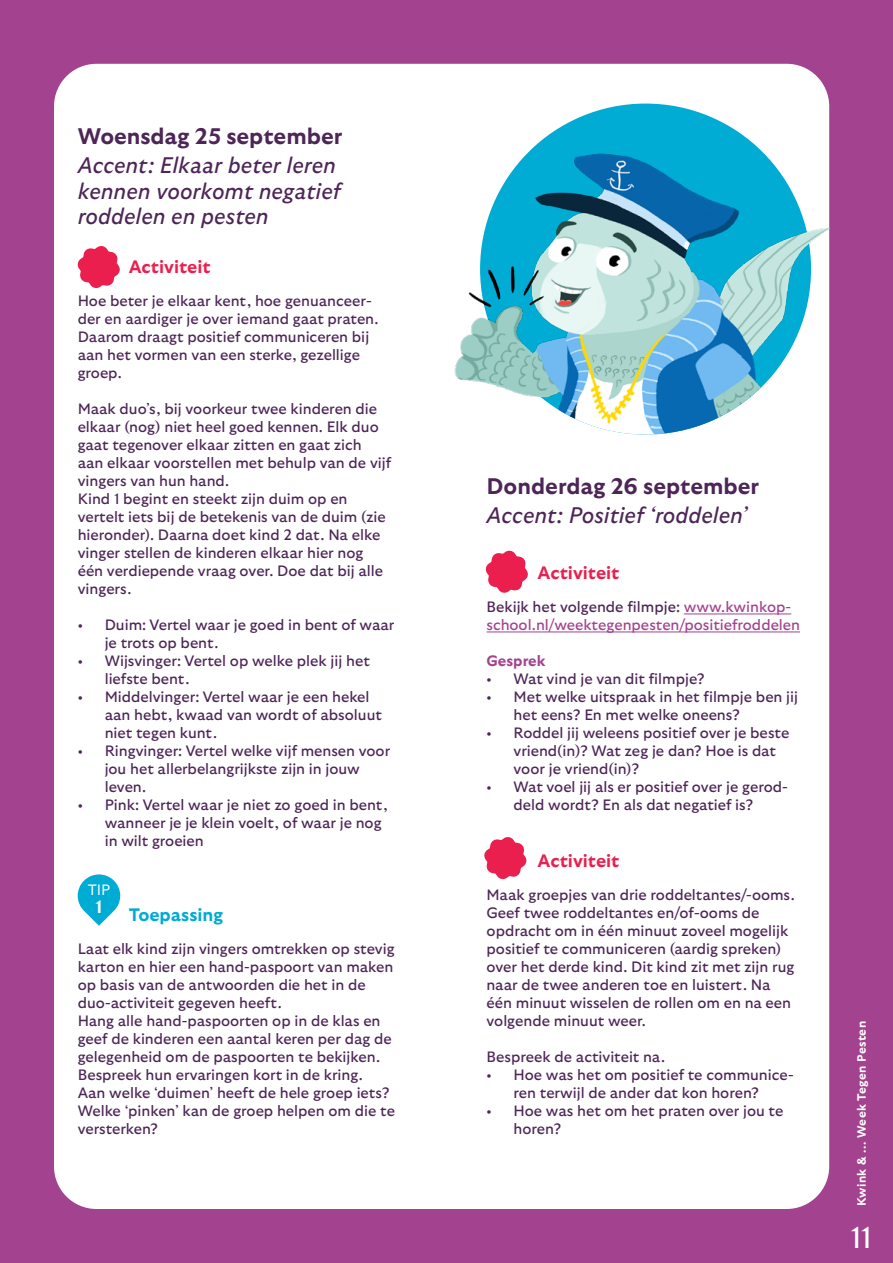
<style>
.page{position:relative;width:893px;height:1263px;background:#a3428f}
.page>*{position:absolute;margin:0;border:0;box-sizing:border-box;transform-origin:0 0}
.t1{font:30px "GT Ultra";color:#fff}
.t2{font:italic 22.5px/25.5px "GT Ultra";color:#4d2657}
.t3{font:700 22.5px "GT Ultra";color:#4d2657}
.t4{font:700 18px "GT Ultra";color:#eb1f4d}
.t5{font:700 18px "GT Ultra";color:#00abd4}
.t6{font:700 18px "GT Ultra";color:#fff}
.t7{font:15px/18px "GT Ultra";color:#4d2657}
.t8{font:15px/18px "GT Ultra";color:#a3428f}
.t9{font:700 15px "GT Ultra";color:#a3428f}
.t10{font:300 15px "GT Ultra";color:#fff}
.t11{font:700 12px "GT Ultra";letter-spacing:.025em;color:#fff}
.s1{color:#4d2657}
</style>
<div class="page">
<div style="left:54px;top:64px;width:775px;height:1145px;background:#fff;border-radius:43px"></div>
<hr style="left:684px;top:614px;width:107px;height:1px;background:#a3428f">
<hr style="left:487px;top:632px;width:313px;height:1px;background:#a3428f">
<svg style="left:77px;top:246px;width:43px;height:43px"></svg>
<svg style="left:485px;top:550px;width:43px;height:43px"></svg>
<svg style="left:484px;top:837px;width:43px;height:43px"></svg>
<svg style="left:78px;top:874px;width:42px;height:52px"></svg>
<img style="left:480px;top:104px;width:331px;height:330px;border-radius:165px">
<img style="left:454px;top:74px;width:376px;height:333px">
<h2 class="t3" style="left:78px;top:123px;width:266px">Woensdag 25 september</h2>
<h2 class="t2" style="left:78px;top:153px;width:265px">Accent: Elkaar beter leren kennen voorkomt negatief roddelen en pesten</h2>
<p class="t4" style="left:129px;top:257px;width:83px">Activiteit</p>
<p class="t7" style="left:78px;top:292px;width:302px">Hoe beter je elkaar kent, hoe genuanceer&shy;der en aardiger je over iemand gaat praten.<br>Daarom draagt positief communiceren bij aan het vormen van een sterke, gezellige groep.</p>
<p class="t7" style="left:78px;top:400px;width:315px">Maak duo’s, bij voorkeur twee kinderen die elkaar (nog) niet heel goed kennen. Elk duo gaat tegenover elkaar zitten en gaat zich aan elkaar voorstellen met behulp van de vijf vingers van hun hand.<br>Kind 1 begint en steekt zijn duim op en vertelt iets bij de betekenis van de duim (zie hieronder). Daarna doet kind 2 dat. Na elke vinger stellen de kinderen elkaar hier nog één verdiepende vraag over. Doe dat bij alle vingers.</p>
<p class="t7" style="left:105px;top:616px;width:291px;text-indent:-27px">• Duim: Vertel waar je goed in bent of waar je trots op bent.</p>
<p class="t7" style="left:105px;top:652px;width:267px;text-indent:-27px">• Wijsvinger: Vertel op welke plek jij het liefste bent.</p>
<p class="t7" style="left:105px;top:688px;width:279px;text-indent:-27px">• Middelvinger: Vertel waar je een hekel aan hebt, kwaad van wordt of absoluut niet tegen kunt.</p>
<p class="t7" style="left:105px;top:742px;width:287px;text-indent:-27px">• Ringvinger: Vertel welke vijf mensen voor jou het allerbelangrijkste zijn in jouw leven.</p>
<p class="t7" style="left:105px;top:796px;width:284px;text-indent:-27px">• Pink: Vertel waar je niet zo goed in bent, wanneer je je klein voelt, of waar je nog in wilt groeien</p>
<p class="t10" style="left:88px;top:882px;width:24px">TIP</p>
<p class="t6" style="left:95px;top:897px;width:8px">1</p>
<p class="t5" style="left:129px;top:905px;width:96px">Toepassing</p>
<p class="t7" style="left:78px;top:940px;width:319px">Laat elk kind zijn vingers omtrekken op stevig karton en hier een hand-paspoort van maken op basis van de antwoorden die het in de duo-activiteit gegeven heeft.<br>Hang alle hand-paspoorten op in de klas en geef de kinderen een aantal keren per dag de gelegenheid om de paspoorten te bekijken.<br>Bespreek hun ervaringen kort in de kring.<br>Aan welke ‘duimen’ heeft de hele groep iets?<br>Welke ‘pinken’ kan de groep helpen om die te versterken?</p>
<h2 class="t3" style="left:487px;top:473px;width:274px">Donderdag 26 september</h2>
<h2 class="t2" style="left:487px;top:503px;width:263px">Accent: Positief ‘roddelen’</h2>
<p class="t4" style="left:538px;top:563px;width:83px">Activiteit</p>
<p class="t8" style="left:487px;top:598px;width:315px"><span class="s1">Bekijk het volgende filmpje:</span> www.kwinkop&shy;school.nl/weektegenpesten/positiefroddelen</p>
<p class="t9" style="left:487px;top:653px;width:60px">Gesprek</p>
<p class="t7" style="left:487px;top:670px;width:220px">• Wat vind je van dit filmpje?</p>
<p class="t7" style="left:514px;top:688px;width:286px;text-indent:-27px">• Met welke uitspraak in het filmpje ben jij het eens? En met welke oneens?</p>
<p class="t7" style="left:514px;top:724px;width:277px;text-indent:-27px">• Roddel jij weleens positief over je beste vriend(in)? Wat zeg je dan? Hoe is dat voor je vriend(in)?</p>
<p class="t7" style="left:487px;top:778px;width:303px;text-align:center">• Wat voel jij als er positief over je gerod&shy;deld wordt? En als dat negatief is?</p>
<p class="t4" style="left:538px;top:851px;width:83px">Activiteit</p>
<p class="t7" style="left:487px;top:886px;width:310px">Maak groepjes van drie roddeltantes/-ooms.<br>Geef twee roddeltantes en/of-ooms de opdracht om in één minuut zoveel mogelijk positief te communiceren (aardig spreken) over het derde kind. Dit kind zit met zijn rug naar de twee anderen toe en luistert. Na één minuut wisselen de rollen om en na een volgende minuut weer.</p>
<p class="t7" style="left:487px;top:1048px;width:180px">Bespreek de activiteit na.</p>
<p class="t7" style="left:487px;top:1066px;width:309px;text-align:center">• Hoe was het om positief te communice&shy;ren terwijl de ander dat kon horen?</p>
<p class="t7" style="left:514px;top:1102px;width:271px;text-indent:-27px">• Hoe was het om het praten over jou te horen?</p>
<p class="t11" style="left:855px;top:1206px;width:186px;rotate:-90deg">Kwink &amp; ... Week Tegen Pesten</p>
<h1 class="t1" style="left:850px;top:1221px;width:23px">11</h1>
</div>
